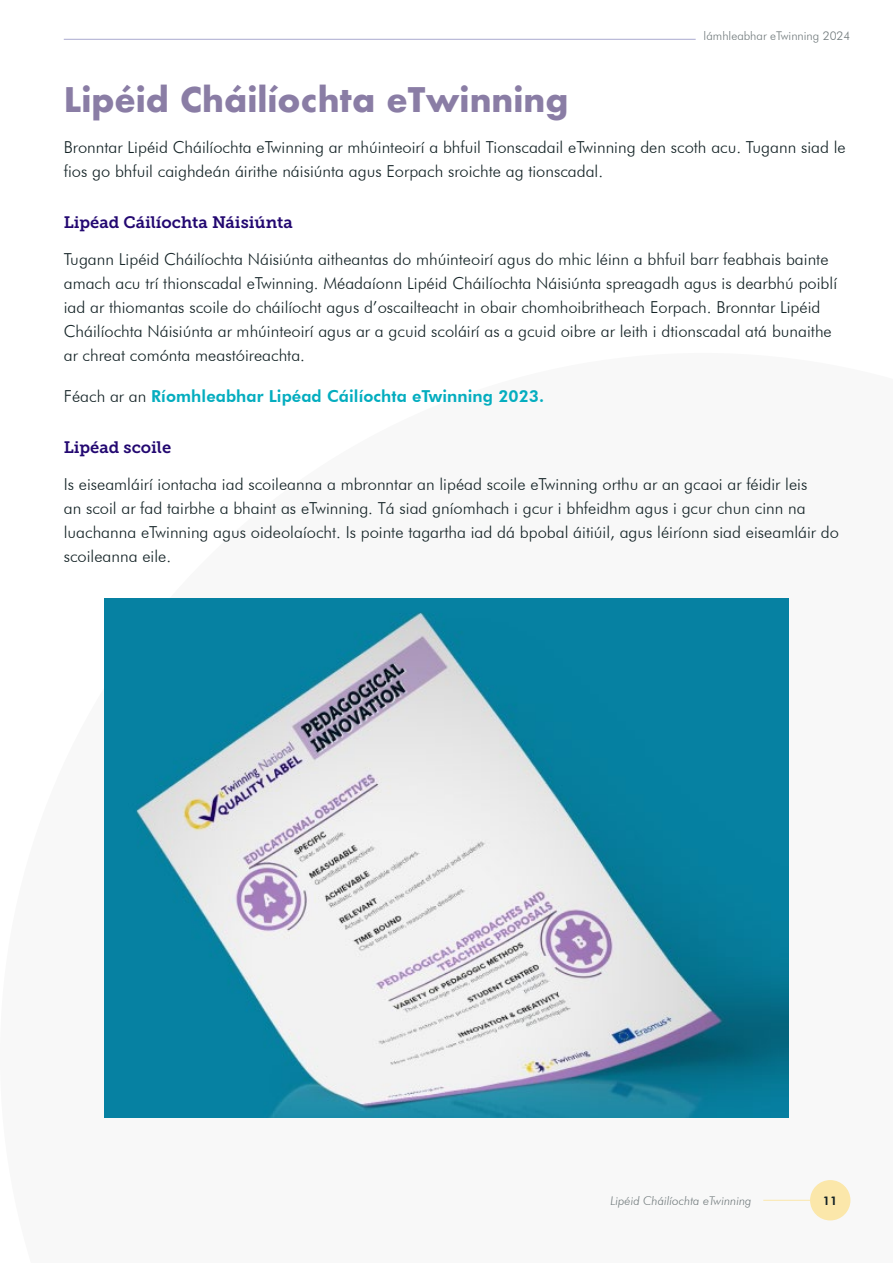
<style>
.page{position:relative;width:893px;height:1263px;background:#fff}
.page>*{position:absolute;margin:0;border:0;box-sizing:border-box;transform-origin:0 0}
.body_copy{font:700 33px "Futura";color:#8a7da5}
.body_copy-2{font:300 16.5px/24px "Futura BT";color:#142326}
.body_copy-3{font:800 16.5px "Futura BT";letter-spacing:.005em;color:#04adbf}
.Sub_Sub_heading{font:16.5px "Museo Slab 700";color:#230871}
.t1{font:italic 300 12px "Futura BT";color:#727b7d}
.t2{font:300 12px "Futura BT";color:#727b7d}
.t3{font:800 12px "Futura BT";color:#142326}
.s1{font-weight:300;color:#142326}
</style>
<div class="page">
<hr style="left:64px;top:39px;width:632px;height:1px;background:#a9a9d0">
<img style="left:104px;top:598px;width:685px;height:520px">
<div style="left:810px;top:1180px;width:40px;height:40px;background:#fbe7aa;border-radius:50%"></div>
<hr style="left:763px;top:1200px;width:47px;height:1px;background:#fbe7aa">
<p class="t2" style="left:704px;top:28px;width:148px">lámhleabhar eTwinning 2024</p>
<p class="body_copy" style="left:64px;top:76px;width:506px">Lipéid Cháilíochta eTwinning</p>
<p class="body_copy-2" style="left:64px;top:135px;width:783px">Bronntar Lipéid Cháilíochta eTwinning ar mhúinteoirí a bhfuil Tionscadail eTwinning den scoth acu. Tugann siad le fios go bhfuil caighdeán áirithe náisiúnta agus Eorpach sroichte ag tionscadal.</p>
<p class="Sub_Sub_heading" style="left:64px;top:213px;width:230px">Lipéad Cáilíochta Náisiúnta</p>
<p class="body_copy-2" style="left:64px;top:247px;width:775px">Tugann Lipéid Cháilíochta Náisiúnta aitheantas do mhúinteoirí agus do mhic léinn a bhfuil barr feabhais bainte amach acu trí thionscadal eTwinning. Méadaíonn Lipéid Cháilíochta Náisiúnta spreagadh agus is dearbhú poiblí iad ar thiomantas scoile do cháilíocht agus d’oscailteacht in obair chomhoibritheach Eorpach. Bronntar Lipéid Cháilíochta Náisiúnta ar mhúinteoirí agus ar a gcuid scoláirí as a gcuid oibre ar leith i dtionscadal atá bunaithe ar chreat comónta meastóireachta.</p>
<p class="body_copy-3" style="left:64px;top:386px;width:482px"><span class="s1">Féach ar an</span> Ríomhleabhar Lipéad Cáilíochta eTwinning 2023.</p>
<p class="Sub_Sub_heading" style="left:64px;top:438px;width:109px">Lipéad scoile</p>
<p class="body_copy-2" style="left:64px;top:472px;width:777px">Is eiseamláirí iontacha iad scoileanna a mbronntar an lipéad scoile eTwinning orthu ar an gcaoi ar féidir leis<br>an scoil ar fad tairbhe a bhaint as eTwinning. Tá siad gníomhach i gcur i bhfeidhm agus i gcur chun cinn na luachanna eTwinning agus oideolaíocht. Is pointe tagartha iad dá bpobal áitiúil, agus léiríonn siad eiseamláir do scoileanna eile.</p>
<p class="t1" style="left:611px;top:1193px;width:143px">Lipéid Cháilíochta eTwinning</p>
<p class="t3" style="left:823px;top:1193px;width:16px">11</p>
</div>
